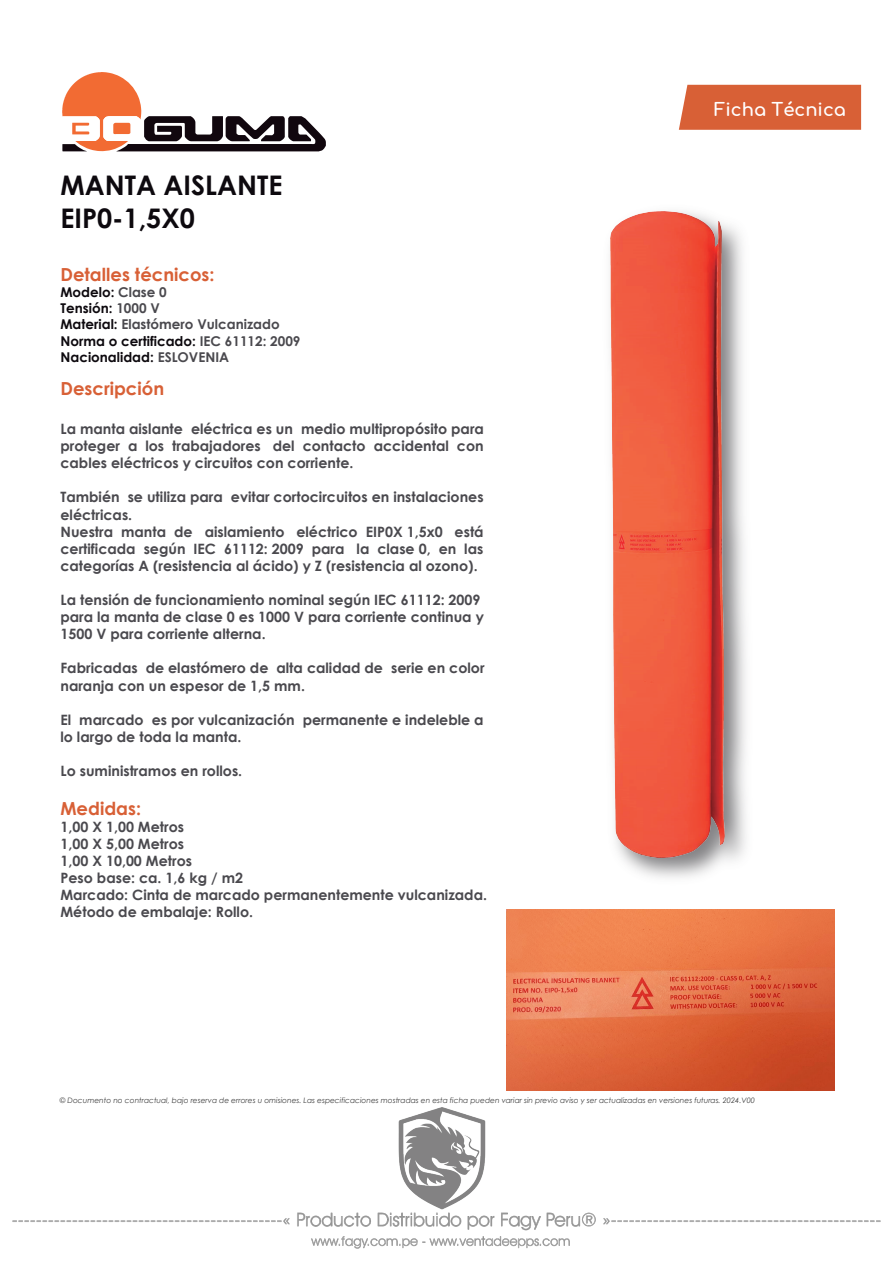
<style>
.page{position:relative;width:893px;height:1263px;background:#fff}
.page>*{position:absolute;margin:0;border:0;box-sizing:border-box;transform-origin:0 0}
.t1{font:700 27px/32.4px "Century Gothic";color:#0d090e}
.t2{font:700 18px "Century Gothic";color:#d86036}
.t3{font:700 18px "Comfortaa";color:#fff}
.t4{font:700 14.25px/17.1px "Century Gothic";color:#4a494e}
.t5{font:700 13.5px/16.2px "Century Gothic";color:#0d090e}
.t6{font:italic 7.5px "Century Gothic";color:#404040}
.s1{color:#4a494e}
</style>
<div class="page">
<div style="left:679px;top:85px;width:182px;height:45px;background:#d86036"></div>
<svg style="left:62px;top:72px;width:264px;height:79px"></svg>
<img style="left:622px;top:211px;width:124px;height:667px">
<img style="left:610px;top:212px;width:114px;height:645px">
<img style="left:507px;top:910px;width:327px;height:180px">
<img style="left:12px;top:1107px;width:869px;height:142px">
<h1 class="t1" style="left:60px;top:168px;width:223px">MANTA AISLANTE<br>EIP0-1,5X0</h1>
<p class="t2" style="left:60px;top:261px;width:156px">Detalles técnicos:</p>
<p class="t5" style="left:60px;top:283px;width:242px">Modelo: <span class="s1">Clase 0<br></span>Tensión: <span class="s1">1000 V<br></span>Material: <span class="s1">Elastómero Vulcanizado<br></span>Norma o certificado: <span class="s1">IEC 61112: 2009<br></span>Nacionalidad: <span class="s1">ESLOVENIA</span></p>
<p class="t2" style="left:60px;top:375px;width:105px">Descripción</p>
<p class="t4" style="left:60px;top:420px;width:425px;text-align:justify">La manta aislante eléctrica es un medio multipropósito para proteger a los trabajadores del contacto accidental con cables eléctricos y circuitos con corriente.</p>
<p class="t4" style="left:60px;top:488px;width:425px">También se utiliza para evitar cortocircuitos en instalaciones eléctricas.<br>Nuestra manta de aislamiento eléctrico EIP0X 1,5x0 está certificada según IEC 61112: 2009 para la clase 0, en las categorías A (resistencia al ácido) y Z (resistencia al ozono).</p>
<p class="t4" style="left:60px;top:591px;width:425px">La tensión de funcionamiento nominal según IEC 61112: 2009 para la manta de clase 0 es 1000 V para corriente continua y<br>1500 V para corriente alterna.</p>
<p class="t4" style="left:60px;top:659px;width:426px">Fabricadas de elastómero de alta calidad de serie en color naranja con un espesor de 1,5 mm.</p>
<p class="t4" style="left:60px;top:710px;width:425px">El marcado es por vulcanización permanente e indeleble a lo largo de toda la manta.</p>
<p class="t4" style="left:60px;top:762px;width:183px">Lo suministramos en rollos.</p>
<p class="t2" style="left:60px;top:794px;width:82px">Medidas:</p>
<p class="t4" style="left:60px;top:817px;width:428px">1,00 X 1,00 Metros<br>1,00 X 5,00 Metros<br>1,00 X 10,00 Metros<br>Peso base: ca. 1,6 kg / m2<br>Marcado: Cinta de marcado permanentemente vulcanizada.<br>Método de embalaje: Rollo.</p>
<p class="t3" style="left:714px;top:93px;width:133px">Ficha Técnica</p>
<p class="t6" style="left:60px;top:1095px;width:697px">© Documento no contractual, bajo reserva de errores u omisiones. Las especificaciones mostradas en esta ficha pueden variar sin previo aviso y ser actualizadas en versiones futuras. 2024.V00</p>
</div>
